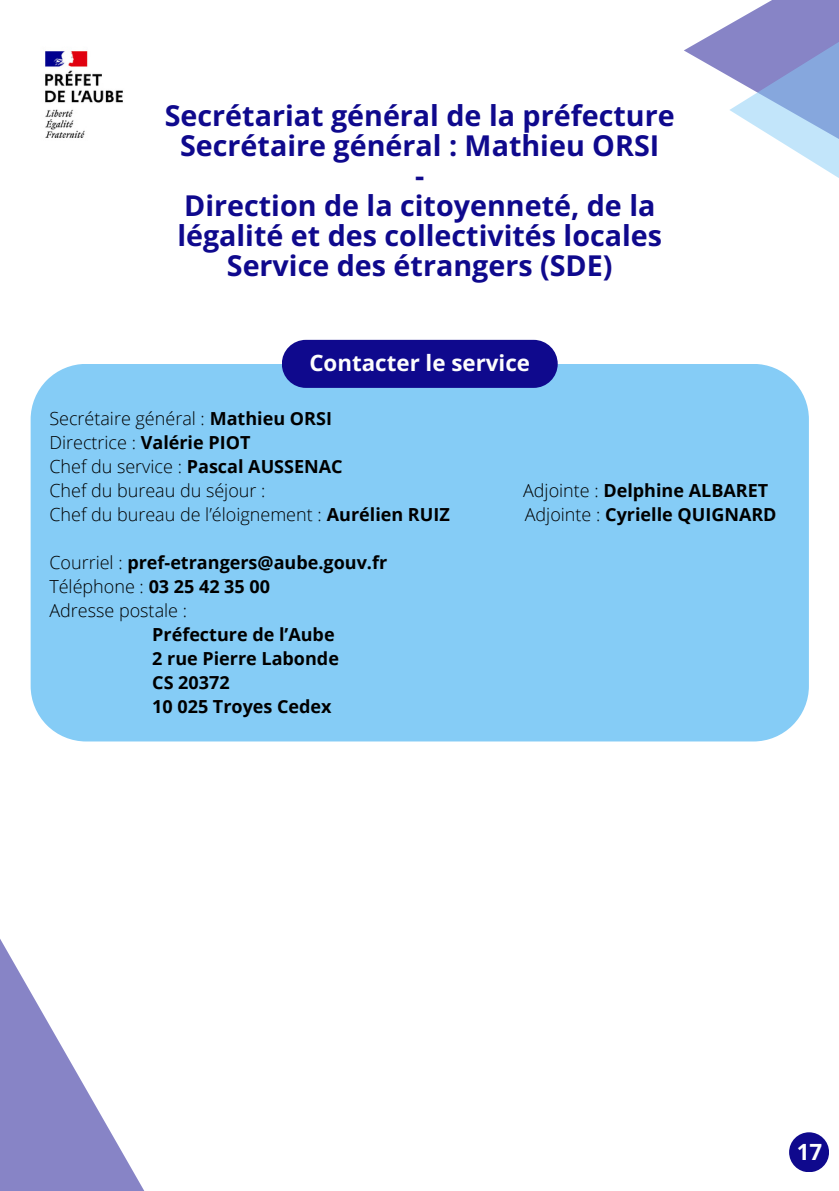
<style>
.page{position:relative;width:839px;height:1191px;background:#fff}
.page>*{position:absolute;margin:0;border:0;box-sizing:border-box;transform-origin:0 0}
.t1{font:700 28.6px/30px "Open Sans";color:#0f098d}
.t2{font:700 22.4px "Open Sans";color:#fdfdfd}
.t3{font:300 18px "Open Sans";color:#000}
.t4{font:700 18px "Open Sans";color:#000}
.s1{font-weight:700}
.s2{font-weight:300}
</style>
<div class="page">
<svg style="left:0;top:939px;width:145px;height:252px"></svg>
<svg style="left:684px;top:24px;width:45px;height:52px"></svg>
<svg style="left:729px;top:0;width:109px;height:178px"></svg>
<img style="left:45px;top:51px;width:78px;height:87px">
<div style="left:789px;top:1132px;width:40px;height:40px;background:#0f098d;border-radius:50%"></div>
<div style="left:31px;top:364px;width:777px;height:377px;background:#85ccf6"></div>
<div style="left:282px;top:340px;width:275px;height:48px;background:#0f098d;border-radius:24px"></div>
<p class="t1" style="left:165px;top:100px;width:511px">Secrétariat général de la préfecture</p>
<p class="t1" style="left:180px;top:130px;width:480px">Secrétaire général : Mathieu ORSI</p>
<p class="t1" style="left:415px;top:160px;width:11px">-</p>
<p class="t1" style="left:177px;top:190px;width:486px">Direction de la citoyenneté, de la légalité et des collectivités locales</p>
<p class="t1" style="left:227px;top:250px;width:387px">Service des étrangers (SDE)</p>
<p class="t2" style="left:309px;top:347px;width:222px">Contacter le service</p>
<p class="t3" style="left:49px;top:406px;width:284px">Secrétaire général : <span class="s1">Mathieu ORSI</span></p>
<p class="t3" style="left:49px;top:430px;width:202px">Directrice : <span class="s1">Valérie PIOT</span></p>
<p class="t3" style="left:49px;top:454px;width:295px">Chef du service : <span class="s1">Pascal AUSSENAC</span></p>
<p class="t3" style="left:49px;top:478px;width:217px">Chef du bureau du séjour :</p>
<p class="t4" style="left:523px;top:478px;width:247px"><span class="s2">Adjointe :</span> Delphine ALBARET</p>
<p class="t3" style="left:49px;top:502px;width:402px">Chef du bureau de l’éloignement : <span class="s1">Aurélien RUIZ</span></p>
<p class="t4" style="left:524px;top:502px;width:253px"><span class="s2">Adjointe :</span> Cyrielle QUIGNARD</p>
<p class="t4" style="left:49px;top:550px;width:339px"><span class="s2">Courriel :</span> pref-etrangers@aube.gouv.fr</p>
<p class="t3" style="left:49px;top:574px;width:222px">Téléphone : <span class="s1">03 25 42 35 00</span></p>
<p class="t3" style="left:49px;top:598px;width:139px">Adresse postale :</p>
<p class="t4" style="left:152px;top:622px;width:184px">Préfecture de l’Aube</p>
<p class="t4" style="left:152px;top:646px;width:188px">2 rue Pierre Labonde</p>
<p class="t4" style="left:152px;top:670px;width:79px">CS 20372</p>
<p class="t4" style="left:152px;top:694px;width:181px">10 025 Troyes Cedex</p>
<p class="t2" style="left:796px;top:1136px;width:27px">17</p>
</div>
